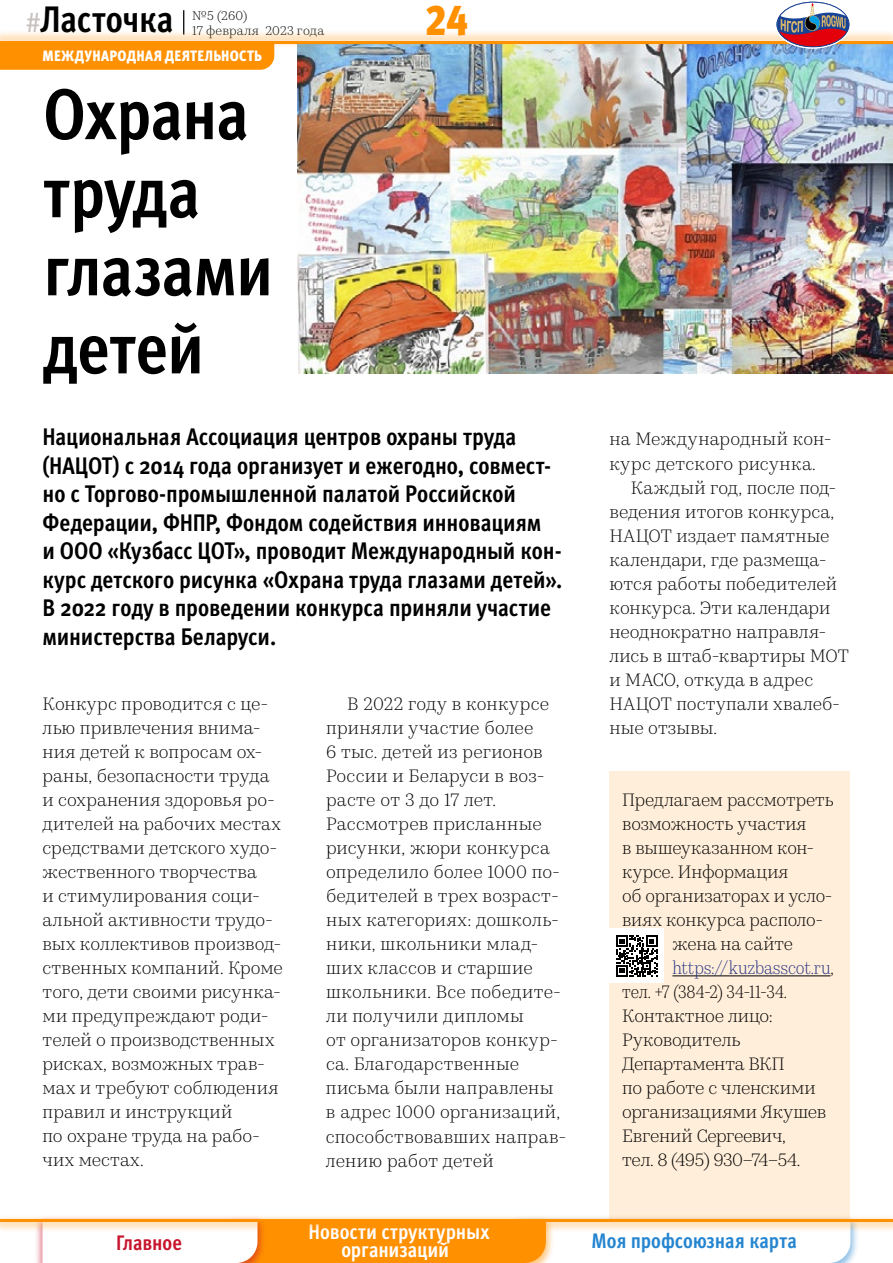
<style>
.page{position:relative;width:893px;height:1263px;background:#fff}
.page>*{position:absolute;margin:0;border:0;box-sizing:border-box;transform-origin:0 0}
.t1{font:700 condensed 71.7px/78px "Meta Pro";letter-spacing:-.01em;color:#000}
.t2{font:900 condensed 43.5px "Meta Pro";color:#ff9000}
.t3{font:700 condensed 36.9px "Meta Pro";letter-spacing:-.005em;color:#000}
.t4{font:700 condensed 24px/28.5px "Meta Pro";letter-spacing:-.005em;color:#000}
.t5{font:700 condensed 21px/18px "Meta Pro";color:#fff;text-align:center}
.t6{font:700 condensed 21px "Meta Pro";letter-spacing:-.005em;color:#2585d0}
.t7{font:700 condensed 21px "Meta Pro";letter-spacing:-.005em;color:#c8142d}
.t8{font:300 18px/24px "Kazimir Text";letter-spacing:.005em;color:#000}
.t9{font:300 18px "Kazimir Text";letter-spacing:-.01em;color:#243282;scale:.9 1}
.t10{font:300 18px "Kazimir Text";letter-spacing:.005em;color:#000;scale:.89 1}
.t11{font:300 18px "Kazimir Text";letter-spacing:-.025em;color:#000}
.t12{font:300 18px "Kazimir Text";letter-spacing:-.02em;color:#000}
.t13{font:300 18px "Kazimir Text";letter-spacing:-.015em;color:#000}
.t14{font:900 condensed 15px "Meta Pro";letter-spacing:.02em;color:#fff}
.t15{font:300 12.75px/15px "Kazimir Text";letter-spacing:.015em;color:#000}
.s1{font-weight:400;font-stretch:normal;font-size:27px;color:#c6c0be}
.s2{color:#000}
</style>
<div class="page">
<div style="left:609px;top:771px;width:241px;height:451px;background:#ffeed9"></div>
<hr style="left:672px;top:975px;width:159px;height:1px;background:#000">
<div style="left:609px;top:929px;width:55px;height:54px;background:#fff"></div>
<svg style="left:616px;top:935px;width:41px;height:41px"></svg>
<img style="left:298px;top:48px;width:595px;height:325px">
<div style="left:0;top:48px;width:274px;height:22px;background:#ff9000"></div>
<svg style="left:183px;top:10px;width:1px;height:19px"></svg>
<div style="left:35px;top:1215px;width:231px;height:48px;background:#c8142d;opacity:.5"></div>
<svg style="left:43px;top:1233px;width:807px;height:30px"></svg>
<div style="left:0;top:29px;width:893px;height:19px;background:#ff9000;opacity:.3"></div>
<hr style="left:0;top:41px;width:893px;height:3px;background:#ff9000">
<div style="left:0;top:1214px;width:893px;height:19px;background:#ff9000;opacity:.3"></div>
<hr style="left:0;top:1219px;width:893px;height:3px;background:#ff9000">
<svg style="left:775px;top:2px;width:75px;height:46px"></svg>
<div style="left:775px;top:0;width:75px;height:48px;border:1px solid #fff;border-radius:50%"></div>
<h3 class="t3" style="left:26px;top:-9px;width:149px"><span class="s1">#</span>Ласточка</h3>
<p class="t15" style="left:192px;top:7px;width:133px">№5 (260)<br>17 февраля 2023 года</p>
<p class="t14" style="left:43px;top:44px;width:221px">МЕЖДУНАРОДНАЯ ДЕЯТЕЛЬНОСТЬ</p>
<h1 class="t1" style="left:43px;top:71px;width:232px">Охрана труда глазами детей</h1>
<h2 class="t2" style="left:425px;top:-14px;width:44px">24</h2>
<p class="t4" style="left:43px;top:421px;width:521px">Национальная Ассоциация центров охраны труда (НАЦОТ) с 2014 года организует и ежегодно, совмест&shy;но с Торгово--промышленной палатой Российской Федерации, ФНПР, Фондом содействия инновациям<br>и ООО «Кузбасс ЦОТ», проводит Международный кон&shy;курс детского рисунка «Охрана труда глазами детей».<br>В 2022 году в проведении конкурса приняли участие министерства Беларуси.</p>
<p class="t8" style="left:43px;top:690px;width:242px">Конкурс проводится с це&shy;лью привлечения внима&shy;ния детей к вопросам ох&shy;раны, безопасности труда и сохранения здоровья ро&shy;дителей на рабочих местах средствами детского худо&shy;жественного творчества<br>и стимулирования соци&shy;альной активности трудо&shy;вых коллективов производ&shy;ственных компаний. Кроме того, дети своими рисунка&shy;ми предупреждают роди&shy;телей о производственных рисках, возможных трав&shy;мах и требуют соблюдения правил и инструкций<br>по охране труда на рабо&shy;чих местах.</p>
<p class="t8" style="left:326px;top:690px;width:242px;text-indent:21px">В 2022 году в конкурсе приняли участие более<br>6 тыс. детей из регионов<br>России и Беларуси в воз&shy;расте от 3 до 17 лет.<br>Рассмотрев присланные рисунки, жюри конкурса определило более 1000 по&shy;бедителей в трех возраст&shy;ных категориях: дошколь&shy;ники, школьники млад&shy;ших классов и старшие школьники. Все победите&shy;ли получили дипломы<br>от организаторов конкур&shy;са. Благодарственные письма были направлены в адрес 1000 организаций, способствовавших направ&shy;лению работ детей</p>
<p class="t7" style="left:116px;top:1226px;width:67px">Главное</p>
<p class="t5" style="left:309px;top:1222px;width:182px">Новости структурных организаций</p>
<p class="t8" style="left:609px;top:426px;width:224px">на Международный кон-</p>
<p class="t8" style="left:609px;top:450px;width:208px">курс детского рисунка.</p>
<p class="t8" style="left:631px;top:474px;width:207px">Каждый год, после под-</p>
<p class="t8" style="left:609px;top:498px;width:226px">ведения итогов конкурса,</p>
<p class="t8" style="left:609px;top:522px;width:222px">НАЦОТ издает памятные</p>
<p class="t8" style="left:609px;top:546px;width:219px">календари, где размеща-</p>
<p class="t8" style="left:609px;top:570px;width:229px">ются работы победителей</p>
<p class="t8" style="left:609px;top:594px;width:222px">конкурса. Эти календари</p>
<p class="t8" style="left:609px;top:618px;width:218px">неоднократно направля-</p>
<p class="t8" style="left:609px;top:642px;width:241px">лись в штаб-квартиры MOT</p>
<p class="t8" style="left:609px;top:666px;width:205px">и MACO, откуда в адрес</p>
<p class="t8" style="left:609px;top:690px;width:232px">НАЦОТ поступали хвалеб-</p>
<p class="t8" style="left:609px;top:714px;width:109px">ные отзывы.</p>
<p class="t8" style="left:622px;top:786px;width:213px">Предлагаем рассмотреть</p>
<p class="t8" style="left:622px;top:810px;width:186px">возможность участия</p>
<p class="t8" style="left:622px;top:834px;width:194px">в вышеуказанном кон-</p>
<p class="t8" style="left:622px;top:858px;width:168px">курсе. Информация</p>
<p class="t8" style="left:622px;top:882px;width:212px">об организаторах и усло-</p>
<p class="t8" style="left:622px;top:907px;width:202px">виях конкурса располо-</p>
<p class="t8" style="left:672px;top:931px;width:122px">жена на сайте</p>
<p class="t9" style="left:672px;top:954px;width:181px">https://kuzbasscot.ru<span class="s2">,</span></p>
<p class="t10" style="left:622px;top:978px;width:187px">тел. +7 (384-2) 34-11-34.</p>
<p class="t8" style="left:622px;top:1003px;width:152px">Контактное лицо:</p>
<p class="t8" style="left:622px;top:1027px;width:120px">Руководитель</p>
<p class="t13" style="left:622px;top:1051px;width:164px">Департамента ВКП</p>
<p class="t8" style="left:622px;top:1075px;width:195px">по работе с членскими</p>
<p class="t8" style="left:622px;top:1099px;width:206px">организациями Якушев</p>
<p class="t12" style="left:622px;top:1123px;width:165px">Евгений Сергеевич,</p>
<p class="t11" style="left:622px;top:1147px;width:180px">тел. 8 (495) 930–74–54.</p>
<p class="t6" style="left:592px;top:1225px;width:207px">Моя профсоюзная карта</p>
</div>
